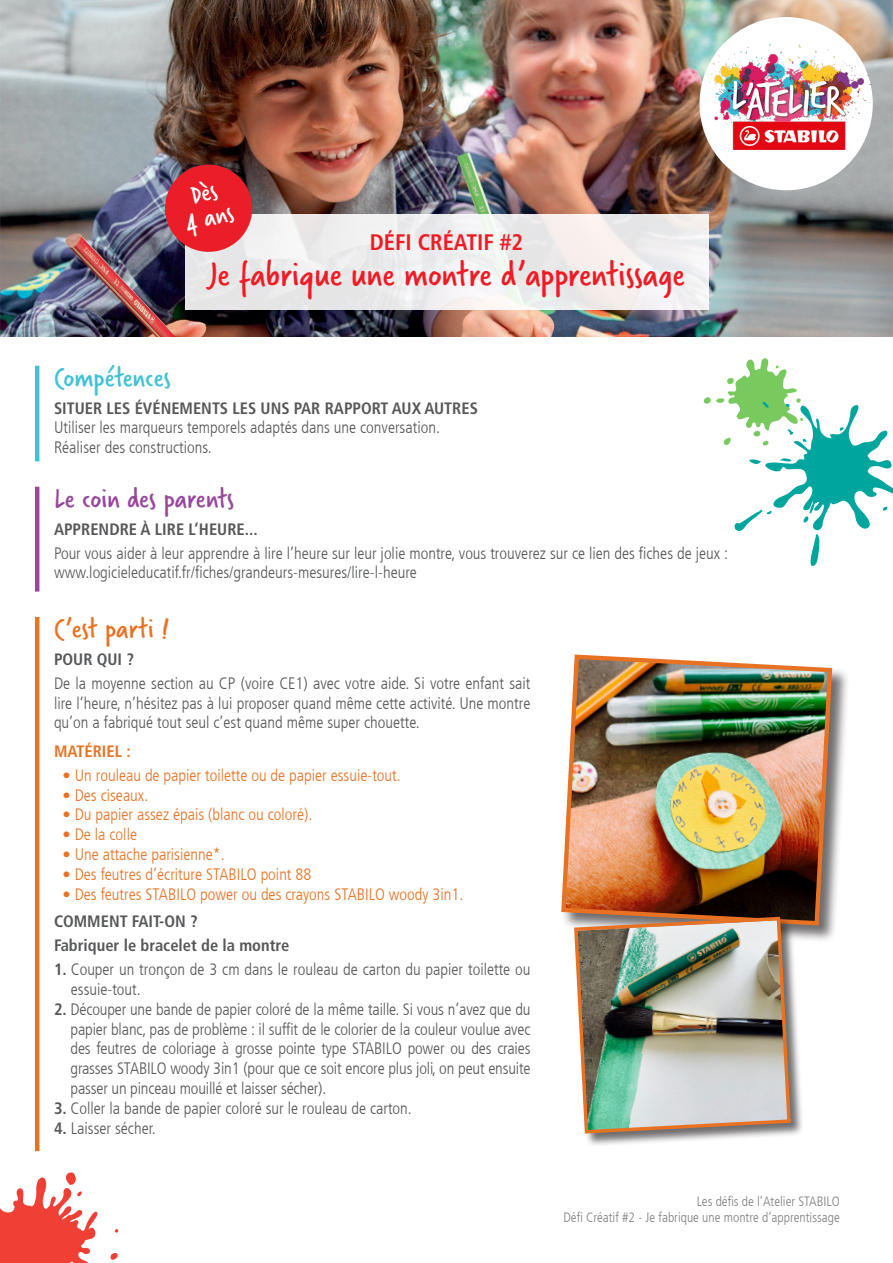
<style>
.page{position:relative;width:893px;height:1263px;background:#fff}
.page>*{position:absolute;margin:0;border:0;box-sizing:border-box;transform-origin:0 0}
.t1{font:37.5px "Verveine Corp";color:#ee1c25}
.t2{font:30px "Verveine Corp";color:#96499b}
.t3{font:30px "Verveine Corp";color:#41c2d5}
.t4{font:30px "Verveine Corp";color:#e87224}
.t5{font:28.5px "Verveine Corp";color:#fff}
.t6{font:700 condensed 22.5px "Frutiger LT Com";color:#ee1c25}
.t7{font:300 condensed 16.5px/19.8px "Frutiger LT Com";color:#57585a;text-align:justify}
.t8{font:300 condensed 16.5px "Frutiger LT Com";color:#e87224}
.t9{font:700 condensed 16.5px "Frutiger LT Com";color:#57585a}
.t10{font:700 condensed 16.5px "Frutiger LT Com";color:#e87224}
.t11{font:300 condensed 13.5px "Frutiger LT Com";color:#808285}
.s1{font-weight:700}
</style>
<div class="page">
<img style="left:0;top:0;width:893px;height:336px">
<div style="left:185px;top:214px;width:523px;height:95px;background:#eeeded"></div>
<div style="left:699px;top:17px;width:174px;height:173px;background:#fff;border-radius:50%"></div>
<img style="left:710px;top:45px;width:161px;height:105px">
<hr style="left:35px;top:366px;width:4px;height:95px;background:#41c2d5">
<svg style="left:703px;top:358px;width:190px;height:208px"></svg>
<svg style="left:114px;top:1229px;width:4px;height:4px"></svg>
<svg style="left:110px;top:1253px;width:8px;height:7px"></svg>
<svg style="left:0;top:1172px;width:98px;height:91px"></svg>
<hr style="left:35px;top:617px;width:4px;height:534px;background:#e87224">
<div style="left:561px;top:655px;width:289px;height:288px;background:#231f20;opacity:.65"></div>
<img style="left:561px;top:654px;width:273px;height:274px">
<hr style="left:35px;top:487px;width:4px;height:105px;background:#96499b">
<div style="left:574px;top:917px;width:230px;height:230px;background:#231f20;opacity:.65"></div>
<img style="left:572px;top:915px;width:221px;height:220px">
<svg style="left:161px;top:160px;width:96px;height:96px;background:#c33e48"></svg>
<p class="t5" style="left:181px;top:204px;width:50px;rotate:-13deg">4 ans</p>
<p class="t6" style="left:370px;top:228px;width:155px">DÉFI CRÉATIF #2</p>
<p class="t3" style="left:54px;top:357px;width:118px">Compétences</p>
<p class="t1" style="left:208px;top:249px;width:478px">Je fabrique une montre d’apprentissage</p>
<p class="t9" style="left:54px;top:398px;width:425px">SITUER LES ÉVÉNEMENTS LES UNS PAR RAPPORT AUX AUTRES</p>
<p class="t7" style="left:54px;top:418px;width:387px">Utiliser les marqueurs temporels adaptés dans une conversation.</p>
<p class="t7" style="left:54px;top:437px;width:159px">Réaliser des constructions.</p>
<p class="t2" style="left:54px;top:478px;width:182px">Le coin des parents</p>
<p class="t9" style="left:54px;top:519px;width:205px">APPRENDRE À LIRE L’HEURE...</p>
<p class="t7" style="left:54px;top:543px;width:676px">Pour vous aider à leur apprendre à lire l’heure sur leur jolie montre, vous trouverez sur ce lien des fiches de jeux :</p>
<p class="t7" style="left:54px;top:563px;width:364px">www.logicieleducatif.fr/fiches/grandeurs-mesures/lire-l-heure</p>
<p class="t4" style="left:54px;top:608px;width:117px">C’est parti !</p>
<p class="t9" style="left:54px;top:649px;width:82px">POUR QUI ?</p>
<p class="t7" style="left:54px;top:673px;width:478px">De la moyenne section au CP (voire CE1) avec votre aide. Si votre enfant sait lire l’heure, n’hésitez pas à lui proposer quand même cette activité. Une montre qu’on a fabriqué tout seul c’est quand même super chouette.</p>
<p class="t10" style="left:54px;top:741px;width:78px">MATÉRIEL :</p>
<p class="t8" style="left:63px;top:765px;width:340px">• Un rouleau de papier toilette ou de papier essuie-tout.</p>
<p class="t8" style="left:63px;top:785px;width:87px">• Des ciseaux.</p>
<p class="t8" style="left:63px;top:804px;width:251px">• Du papier assez épais (blanc ou coloré).</p>
<p class="t8" style="left:63px;top:824px;width:76px">• De la colle</p>
<p class="t8" style="left:63px;top:844px;width:164px">• Une attache parisienne*.</p>
<p class="t8" style="left:63px;top:864px;width:250px">• Des feutres d’écriture STABILO point 88</p>
<p class="t8" style="left:63px;top:884px;width:402px">• Des feutres STABILO power ou des crayons STABILO woody 3in1.</p>
<p class="t9" style="left:54px;top:911px;width:145px">COMMENT FAIT-ON ?</p>
<p class="t9" style="left:54px;top:935px;width:237px">Fabriquer le bracelet de la montre</p>
<p class="t7" style="left:71px;top:959px;width:461px;text-indent:-17px"><span class="s1">1.</span> Couper un tronçon de 3 cm dans le rouleau de carton du papier toilette ou essuie-tout.</p>
<p class="t7" style="left:71px;top:999px;width:461px;text-indent:-17px"><span class="s1">2.</span> Découper une bande de papier coloré de la même taille. Si vous n’avez que du papier blanc, pas de problème : il suffit de le colorier de la couleur voulue avec des feutres de coloriage à grosse pointe type STABILO power ou des craies grasses STABILO woody 3in1 (pour que ce soit encore plus joli, on peut ensuite passer un pinceau mouillé et laisser sécher).</p>
<p class="t7" style="left:54px;top:1098px;width:359px"><span class="s1">3.</span> Coller la bande de papier coloré sur le rouleau de carton.</p>
<p class="t7" style="left:54px;top:1118px;width:103px"><span class="s1">4.</span> Laisser sécher.</p>
<p class="t11" style="left:697px;top:1193px;width:145px">Les défis de l’Atelier STABILO</p>
<p class="t11" style="left:563px;top:1209px;width:278px">Défi Créatif #2 - Je fabrique une montre d’apprentissage</p>
</div>
